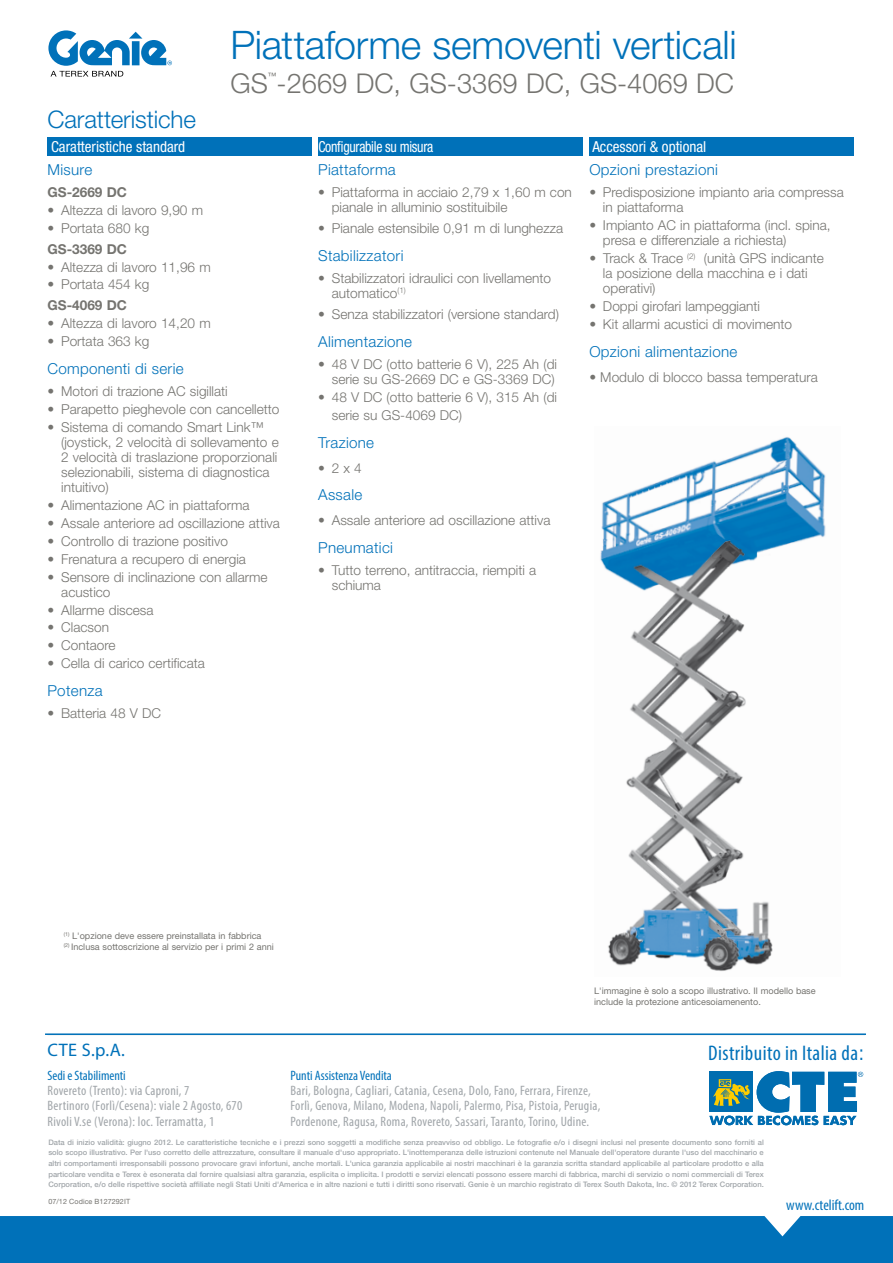
<style>
.page{position:relative;width:893px;height:1263px;background:#fff}
.page>*{position:absolute;margin:0;border:0;box-sizing:border-box;transform-origin:0 0}
.t1{font:300 39.45px "Helvetica Neue LT Std";letter-spacing:-.005em;color:#0071b9}
.t2{font:300 27.3px "Helvetica Neue LT Std";color:#757470}
.t3{font:300 24.3px "Helvetica Neue LT Std";letter-spacing:-.005em;color:#0071b9}
.t4{font:condensed 21.15px "Myriad Pro";letter-spacing:.02em;color:#0071b9}
.t5{font:18.15px "Myriad Pro";color:#0071b9}
.t6{font:300 15.15px "Helvetica Neue LT Std";letter-spacing:.02em;color:#0071b9}
.t7{font:condensed 15.15px "Helvetica Neue LT Std";color:#fff}
.t8{font:condensed 15.15px "Helvetica Neue LT Std";letter-spacing:-.02em;color:#fff;scale:.91 1}
.t9{font:condensed 15.15px "Myriad Pro";color:#0071b9}
.t10{font:300 13.65px/15.1px "Helvetica Neue LT Std";color:#757470}
.t11{font:condensed 13.65px/15.1px "Myriad Pro";letter-spacing:.02em;color:#a0a5a9}
.t12{font:700 13.65px "Helvetica Neue LT Std";color:#757470}
.t13{font:9.15px/10.6px "Helvetica Neue LT Std";color:#757470}
.t14{font:condensed 8.85px "Helvetica Neue LT Std";color:#757470}
.t15{font:500 7.65px/10.6px "Helvetica Neue LT Std";color:#a0a5a9;text-align:justify}
.t16{font:7.2px "Helvetica Neue LT Std";letter-spacing:.01em;color:#757470}
.s1{font-weight:700}
.s2{color:#0071b9}
.s3{font-family:"Helvetica Neue LT Std";font-weight:300;font-stretch:normal}
</style>
<div class="page">
<svg style="left:48px;top:30px;width:124px;height:47px"></svg>
<div style="left:0;top:1216px;width:893px;height:47px;background:#0071b9"></div>
<hr style="left:45px;top:1033px;width:821px;height:2px;background:#0071b9">
<svg style="left:709px;top:1071px;width:154px;height:54px"></svg>
<div style="left:47px;top:137px;width:265px;height:19px;background:#0071b9"></div>
<div style="left:318px;top:137px;width:265px;height:19px;background:#0071b9"></div>
<div style="left:589px;top:137px;width:264px;height:19px;background:#0071b9"></div>
<img style="left:600px;top:437px;width:226px;height:534px">
<p class="t1" style="left:230px;top:21px;width:508px">Piattaforme semoventi verticali</p>
<p class="t3" style="left:47px;top:104px;width:150px">Caratteristiche</p>
<p class="t14" style="left:268px;top:70px;width:10px">™</p>
<p class="t2" style="left:230px;top:66px;width:505px">GS -2669 DC, GS-3369 DC, GS-4069 DC</p>
<p class="t7" style="left:51px;top:138px;width:136px">Caratteristiche standard</p>
<p class="t8" style="left:318px;top:138px;width:128px">Configurabile su misura</p>
<p class="t7" style="left:592px;top:138px;width:115px">Accessori &amp; optional</p>
<p class="t6" style="left:47px;top:160px;width:46px">Misure</p>
<p class="t12" style="left:47px;top:184px;width:81px">GS-2669 DC</p>
<p class="t10" style="left:47px;top:202px;width:157px">• Altezza di lavoro 9,90 m</p>
<p class="t10" style="left:47px;top:217px;width:103px;line-height:20.9px">• Portata 680 kg<br><span class="s1">GS-3369 DC</span></p>
<p class="t10" style="left:47px;top:259px;width:165px">• Altezza di lavoro 11,96 m</p>
<p class="t10" style="left:47px;top:274px;width:103px;line-height:20.9px">• Portata 454 kg<br><span class="s1">GS-4069 DC</span></p>
<p class="t10" style="left:47px;top:315px;width:165px">• Altezza di lavoro 14,20 m</p>
<p class="t10" style="left:48px;top:333px;width:103px">• Portata 363 kg</p>
<p class="t6" style="left:47px;top:359px;width:138px">Componenti di serie</p>
<p class="t10" style="left:47px;top:383px;width:182px">• Motori di trazione AC sigillati</p>
<p class="t10" style="left:47px;top:401px;width:234px">• Parapetto pieghevole con cancelletto</p>
<p class="t10" style="left:61px;top:419px;width:219px;text-indent:-14px">• Sistema di comando Smart Link™ (joystick, 2 velocità di sollevamento e 2 velocità di traslazione proporzionali selezionabili, sistema di diagnostica intuitivo)</p>
<p class="t10" style="left:48px;top:497px;width:203px">• Alimentazione AC in piattaforma</p>
<p class="t10" style="left:48px;top:515px;width:234px">• Assale anteriore ad oscillazione attiva</p>
<p class="t10" style="left:48px;top:533px;width:182px">• Controllo di trazione positivo</p>
<p class="t10" style="left:48px;top:551px;width:200px">• Frenatura a recupero di energia</p>
<p class="t10" style="left:61px;top:569px;width:208px;text-indent:-14px">• Sensore di inclinazione con allarme acustico</p>
<p class="t10" style="left:48px;top:602px;width:107px">• Allarme discesa</p>
<p class="t10" style="left:48px;top:620px;width:63px">• Clacson</p>
<p class="t10" style="left:48px;top:638px;width:69px">• Contaore</p>
<p class="t10" style="left:48px;top:655px;width:159px">• Cella di carico certificata</p>
<p class="t6" style="left:47px;top:681px;width:57px">Potenza</p>
<p class="t10" style="left:47px;top:705px;width:115px">• Batteria 48 V DC</p>
<p class="t6" style="left:318px;top:160px;width:79px">Piattaforma</p>
<p class="t10" style="left:332px;top:184px;width:242px;text-indent:-14px">• Piattaforma in acciaio 2,79 x 1,60 m con pianale in alluminio sostituibile</p>
<p class="t10" style="left:318px;top:220px;width:246px">• Pianale estensibile 0,91 m di lunghezza</p>
<p class="t6" style="left:318px;top:246px;width:87px">Stabilizzatori</p>
<p class="t10" style="left:332px;top:270px;width:221px;text-indent:-14px">• Stabilizzatori idraulici con livellamento automatico<sup>(1)</sup></p>
<p class="t10" style="left:318px;top:306px;width:242px">• Senza stabilizzatori (versione standard)</p>
<p class="t6" style="left:318px;top:332px;width:95px">Alimentazione</p>
<p class="t10" style="left:318px;top:356px;width:240px;text-align:right">• 48 V DC (otto batterie 6 V), 225 Ah (di serie su GS-2669 DC e GS-3369 DC)</p>
<p class="t10" style="left:332px;top:387px;width:227px;line-height:18.1px;text-indent:-14px">• 48 V DC (otto batterie 6 V), 315 Ah (di serie su GS-4069 DC)</p>
<p class="t6" style="left:318px;top:433px;width:58px">Trazione</p>
<p class="t10" style="left:318px;top:460px;width:45px">• 2x4</p>
<p class="t6" style="left:318px;top:486px;width:46px">Assale</p>
<p class="t10" style="left:318px;top:512px;width:234px">• Assale anteriore ad oscillazione attiva</p>
<p class="t6" style="left:318px;top:538px;width:76px">Pneumatici</p>
<p class="t10" style="left:332px;top:562px;width:206px;text-indent:-14px">• Tutto terreno, antitraccia, riempiti a schiuma</p>
<p class="t6" style="left:589px;top:160px;width:130px">Opzioni prestazioni</p>
<p class="t10" style="left:603px;top:184px;width:242px;text-indent:-14px">• Predisposizione impianto aria compressa in piattaforma</p>
<p class="t10" style="left:603px;top:217px;width:229px;text-indent:-14px">• Impianto AC in piattaforma (incl. spina, presa e differenziale a richiesta)</p>
<p class="t10" style="left:603px;top:250px;width:222px;text-indent:-14px">• Track &amp; Trace <sup>(2)</sup> (unità GPS indicante la posizione della macchina e i dati operativi)</p>
<p class="t10" style="left:589px;top:299px;width:172px">• Doppi girofari lampeggianti</p>
<p class="t10" style="left:589px;top:316px;width:204px">• Kit allarmi acustici di movimento</p>
<p class="t6" style="left:589px;top:342px;width:150px">Opzioni alimentazione</p>
<p class="t10" style="left:589px;top:369px;width:230px">• Modulo di blocco bassa temperatura</p>
<p class="t13" style="left:64px;top:930px;width:212px"><sup>(1)</sup> L'opzione deve essere preinstallata in fabbrica<br><sup>(2)</sup> Inclusa sottoscrizione al servizio per i primi 2 anni</p>
<p class="t5" style="left:47px;top:1038px;width:79px">CTE S.p.A.</p>
<p class="t11" style="left:47px;top:1068px;width:196px"><span class="s2">Sedi e Stabilimenti<br></span>Rovereto (Trento): via Caproni, 7<br>Bertinoro (Forlì/Cesena): viale 2 Agosto, 670<br>Rivoli V.se (Verona): loc. Terramatta, 1</p>
<p class="t13" style="left:594px;top:985px;width:223px">L'immagine è solo a scopo illustrativo. Il modello base include la protezione anticesoiamenento.</p>
<p class="t11" style="left:290px;top:1068px;width:311px"><span class="s2">Punti Assistenza Vendita<br></span>Bari, Bologna, Cagliari, Catania, Cesena, Dolo, Fano, Ferrara, Firenze, Forlì, Genova, Milano, Modena, Napoli, Palermo, Pisa, Pistoia, Perugia, Pordenone, Ragusa, Roma, Rovereto, Sassari, Taranto, Torino, Udine.</p>
<p class="t4" style="left:708px;top:1040px;width:158px">Distribuito in Italia da<span class="s3">:</span></p>
<p class="t15" style="left:48px;top:1137px;width:717px">Data di inizio validità: giugno 2012. Le caratteristiche tecniche e i prezzi sono soggetti a modifiche senza preavviso od obbligo. Le fotografie e/o i disegni inclusi nel presente documento sono forniti al solo scopo illustrativo. Per l'uso corretto delle attrezzature, consultare il manuale d'uso appropriato. L'inottemperanza delle istruzioni contenute nel Manuale dell'operatore durante l'uso del macchinario e altri comportamenti irresponsabili possono provocare gravi infortuni, anche mortali. L'unica garanzia applicabile ai nostri macchinari è la garanzia scritta standard applicabile al particolare prodotto e alla particolare vendita e Terex è esonerata dal fornire qualsiasi altra garanzia, esplicita o implicita. I prodotti e servizi elencati possono essere marchi di fabbrica, marchi di servizio o nomi commerciali di Terex Corporation, e/o delle rispettive società affiliate negli Stati Uniti d'America e in altre nazioni e tutti i diritti sono riservati. Genie è un marchio registrato di Terex South Dakota, Inc. © 2012 Terex Corporation.</p>
<p class="t16" style="left:48px;top:1197px;width:83px">07/12 Codice B127292IT</p>
<p class="t9" style="left:786px;top:1196px;width:80px">www.ctelift.com</p>
</div>
